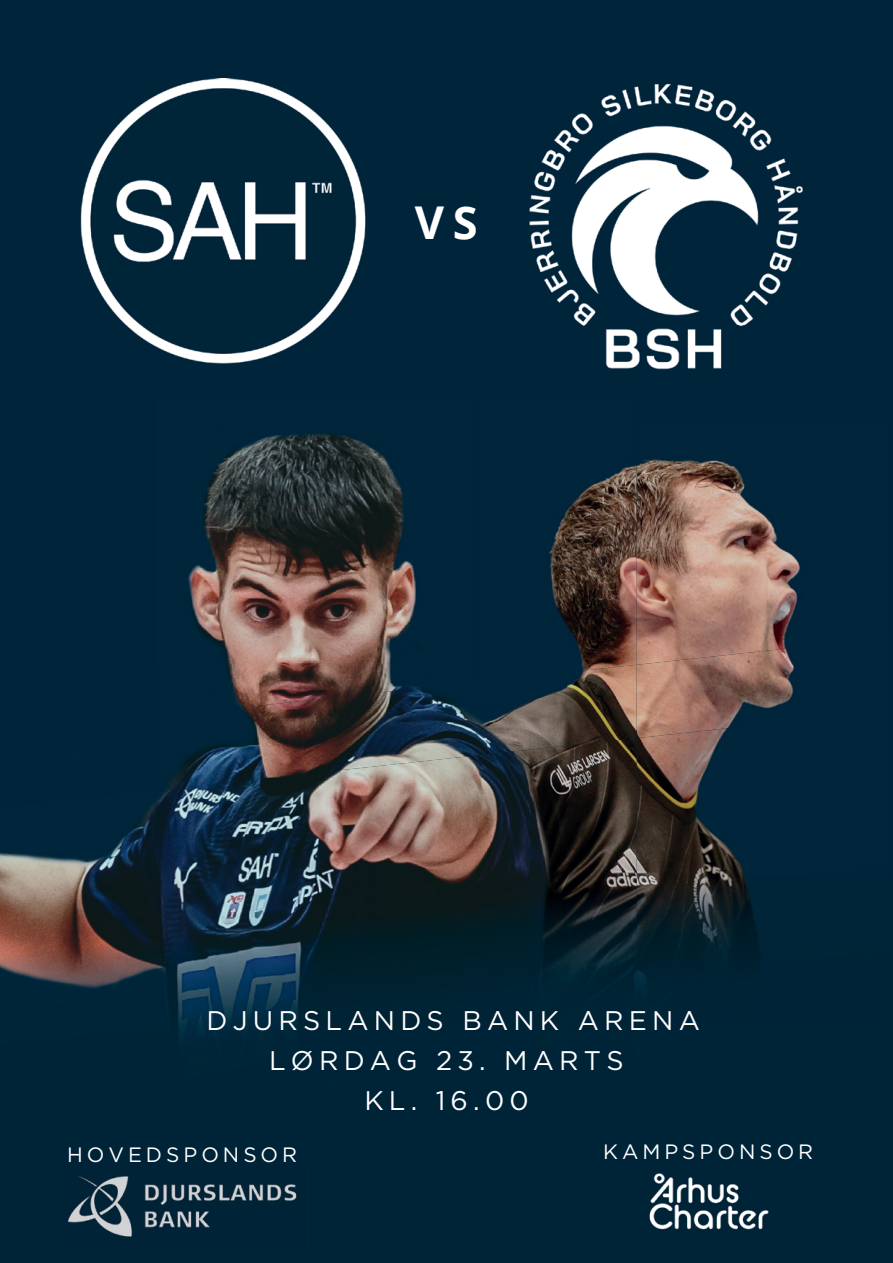
<style>
.page{position:relative;width:893px;height:1263px;background:#00253b}
.page>*{position:absolute;margin:0;border:0;box-sizing:border-box;transform-origin:0 0}
.t1{font:700 45.15px "Open Sans";color:#fff}
.t2{font:26.85px "Gotham";letter-spacing:.195em;color:#fff}
.t3{font:20.7px "Gotham";letter-spacing:.195em;color:#fff}
</style>
<div class="page">
<img style="left:80px;top:79px;width:286px;height:285px">
<img style="left:529px;top:84px;width:274px;height:286px">
<img style="left:637px;top:459px;width:163px;height:178px">
<img style="left:188px;top:434px;width:228px;height:231px">
<img style="left:549px;top:465px;width:88px;height:200px">
<img style="left:637px;top:637px;width:157px;height:73px">
<img style="left:201px;top:665px;width:436px;height:85px">
<img style="left:637px;top:710px;width:123px;height:268px">
<img style="left:0;top:802px;width:157px;height:186px">
<img style="left:157px;top:750px;width:373px;height:282px">
<img style="left:530px;top:738px;width:107px;height:243px">
<img style="left:68px;top:1176px;width:229px;height:61px">
<img style="left:649px;top:1173px;width:120px;height:57px">
<h1 class="t1" style="left:415px;top:191px;width:65px">VS</h1>
<p class="t2" style="left:207px;top:1003px;width:495px">DJURSLANDS BANK ARENA</p>
<p class="t2" style="left:269px;top:1043px;width:356px">LØRDAG 23. MARTS</p>
<p class="t2" style="left:364px;top:1083px;width:166px">KL. 16.00</p>
<p class="t3" style="left:67px;top:1142px;width:232px">HOVEDSPONSOR</p>
<p class="t3" style="left:603px;top:1138px;width:212px">KAMPSPONSOR</p>
</div>
